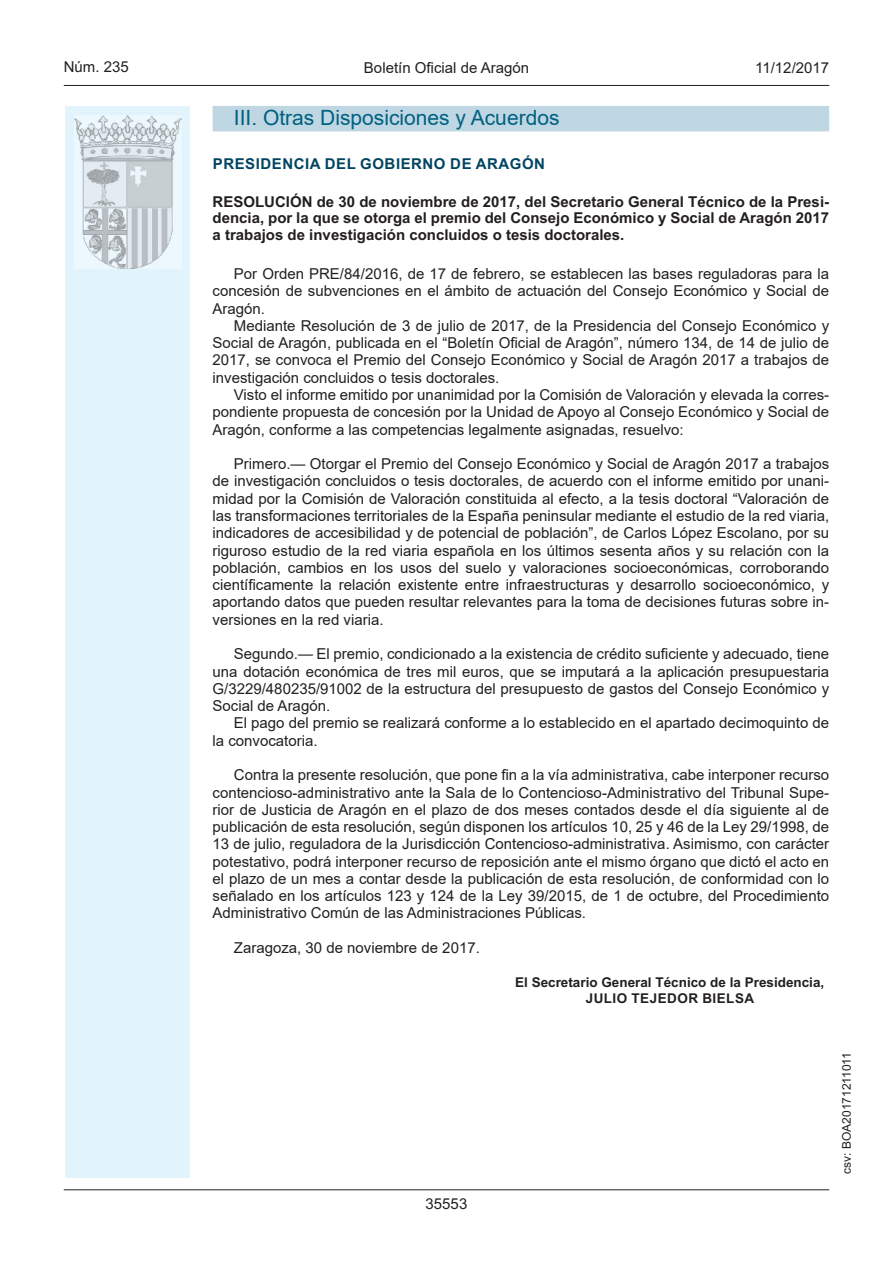
<style>
.page{position:relative;width:893px;height:1263px;background:#fff}
.page>*{position:absolute;margin:0;border:0;box-sizing:border-box;transform-origin:0 0}
.Titulo_sec{font:21px "Arial";color:#006180}
.inicio_de_parrafo{font:15px/17.2px "Arial";color:#231f20;text-align:justify}
.Titulo_text{font:700 15px/16.5px "Arial";color:#231f20;text-align:justify}
.emisor_text{font:700 15px "Arial";letter-spacing:.035em;color:#004462}
.estilo_head-c{font:15px "Arial";color:#231f20}
.estilo_head-d{font:15px "Arial MT2";color:#231f20}
.estilo_head-i{font:15px "Arial MT2";color:#231f20}
.numero_pagina{font:15px "Arial MT2";color:#231f20}
.firma_der{font:700 13.5px "Arial";color:#231f20}
.firma_der-2{font:700 13.5px "Arial";letter-spacing:.035em;color:#231f20}
.estilo_head-i-2{font:12px "Arial MT2";color:#231f20}
</style>
<div class="page">
<div style="left:65px;top:106px;width:125px;height:1072px;background:#e1f4fc"></div>
<img style="left:75px;top:115px;width:106px;height:153px">
<hr style="left:64px;top:85px;width:765px;height:1px;background:#231f20">
<hr style="left:64px;top:1189px;width:765px;height:1px;background:#231f20">
<div style="left:213px;top:106px;width:616px;height:25px;background:#bfd6e3"></div>
<p class="estilo_head-i" style="left:64px;top:57px;width:67px">Núm. 235</p>
<p class="estilo_head-c" style="left:364px;top:57px;width:167px">Boletín Oficial de Aragón</p>
<p class="estilo_head-d" style="left:755px;top:57px;width:75px">11/12/2017</p>
<p class="Titulo_sec" style="left:234px;top:103px;width:327px">III. Otras Disposiciones y Acuerdos</p>
<p class="emisor_text" style="left:213px;top:153px;width:334px">PRESIDENCIA DEL GOBIERNO DE ARAGÓN</p>
<p class="Titulo_text" style="left:213px;top:194px;width:618px">RESOLUCIÓN de 30 de noviembre de 2017, del Secretario General Técnico de la Presi&shy;dencia, por la que se otorga el premio del Consejo Económico y Social de Aragón 2017 a trabajos de investigación concluidos o tesis doctorales.</p>
<p class="inicio_de_parrafo" style="left:213px;top:265px;width:618px;text-indent:21px">Por Orden PRE/84/2016, de 17 de febrero, se establecen las bases reguladoras para la concesión de subvenciones en el ámbito de actuación del Consejo Económico y Social de Aragón.</p>
<p class="inicio_de_parrafo" style="left:213px;top:317px;width:618px;text-indent:21px">Mediante Resolución de 3 de julio de 2017, de la Presidencia del Consejo Económico y Social de Aragón, publicada en el “Boletín Oficial de Aragón”, número 134, de 14 de julio de 2017, se convoca el Premio del Consejo Económico y Social de Aragón 2017 a trabajos de investigación concluidos o tesis doctorales.</p>
<p class="inicio_de_parrafo" style="left:213px;top:386px;width:618px;text-indent:21px">Visto el informe emitido por unanimidad por la Comisión de Valoración y elevada la corres&shy;pondiente propuesta de concesión por la Unidad de Apoyo al Consejo Económico y Social de Aragón, conforme a las competencias legalmente asignadas, resuelvo:</p>
<p class="inicio_de_parrafo" style="left:213px;top:455px;width:618px;text-indent:21px">Primero.— Otorgar el Premio del Consejo Económico y Social de Aragón 2017 a trabajos de investigación concluidos o tesis doctorales, de acuerdo con el informe emitido por unani&shy;midad por la Comisión de Valoración constituida al efecto, a la tesis doctoral “Valoración de las transformaciones territoriales de la España peninsular mediante el estudio de la red viaria, indicadores de accesibilidad y de potencial de población”, de Carlos López Escolano, por su riguroso estudio de la red viaria española en los últimos sesenta años y su relación con la población, cambios en los usos del suelo y valoraciones socioeconómicas, corroborando científicamente la relación existente entre infraestructuras y desarrollo socioeconómico, y aportando datos que pueden resultar relevantes para la toma de decisiones futuras sobre in&shy;versiones en la red viaria.</p>
<p class="inicio_de_parrafo" style="left:213px;top:645px;width:618px;text-indent:21px">Segundo.— El premio, condicionado a la existencia de crédito suficiente y adecuado, tiene una dotación económica de tres mil euros, que se imputará a la aplicación presupuestaria G/3229/480235/91002 de la estructura del presupuesto de gastos del Consejo Económico y Social de Aragón.</p>
<p class="inicio_de_parrafo" style="left:213px;top:714px;width:618px;text-indent:21px">El pago del premio se realizará conforme a lo establecido en el apartado decimoquinto de la convocatoria.</p>
<p class="inicio_de_parrafo" style="left:213px;top:766px;width:618px;text-indent:21px">Contra la presente resolución, que pone fin a la vía administrativa, cabe interponer recurso contencioso-administrativo ante la Sala de lo Contencioso-Administrativo del Tribunal Supe&shy;rior de Justicia de Aragón en el plazo de dos meses contados desde el día siguiente al de publicación de esta resolución, según disponen los artículos 10, 25 y 46 de la Ley 29/1998, de 13 de julio, reguladora de la Jurisdicción Contencioso-administrativa. Asimismo, con carácter potestativo, podrá interponer recurso de reposición ante el mismo órgano que dictó el acto en el plazo de un mes a contar desde la publicación de esta resolución, de conformidad con lo señalado en los artículos 123 y 124 de la Ley 39/2015, de 1 de octubre, del Procedimiento Administrativo Común de las Administraciones Públicas.</p>
<p class="inicio_de_parrafo" style="left:234px;top:939px;width:247px">Zaragoza, 30 de noviembre de 2017.</p>
<p class="firma_der" style="left:515px;top:972px;width:311px">El Secretario General Técnico de la Presidencia,</p>
<p class="firma_der-2" style="left:586px;top:989px;width:170px">JULIO TEJEDOR BIELSA</p>
<p class="numero_pagina" style="left:426px;top:1193px;width:43px">35553</p>
<p class="estilo_head-i-2" style="left:838px;top:1174px;width:123px;rotate:-90deg">csv: BOA20171211011</p>
</div>
